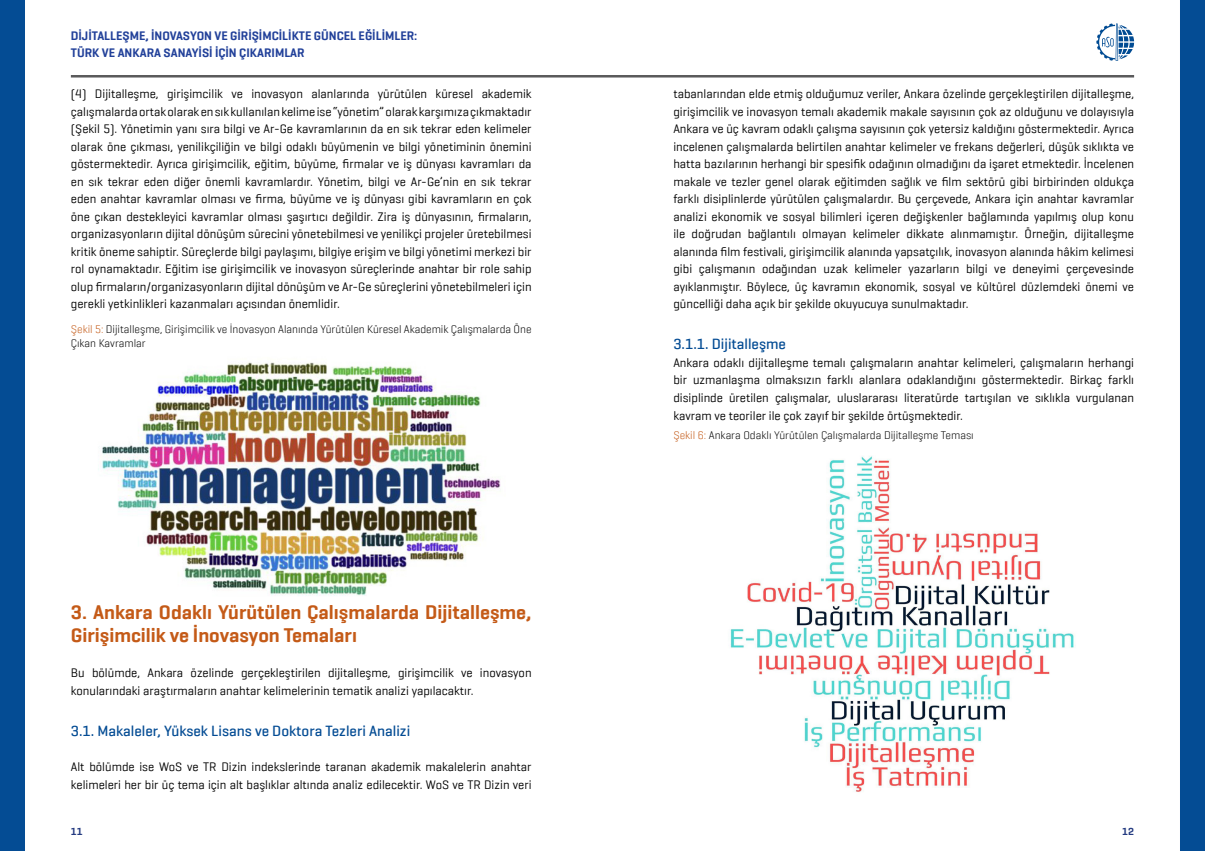
<style>
.page{position:relative;width:1205px;height:851px;background:#fff}
.page>*{position:absolute;margin:0;border:0;box-sizing:border-box;transform-origin:0 0}
.t1{font:600 20px/23.8px "Geogrotesque";color:#c45a17}
.t2{font:500 15px "Geogrotesque";color:#044c94}
.t3{font:12.5px/17.5px "Geogrotesque";color:#000;text-align:justify}
.t4{font:600 12.5px/17.5px "Geogrotesque";color:#214099}
.t5{font:300 11.25px/13.5px "Geogrotesque";color:#000}
.t6{font:600 10.5px "Geogrotesque";color:#233a80}
.s1{color:#c45a17}
</style>
<div class="page">
<div style="left:0;top:0;width:25px;height:850px;background:#044c94"></div>
<div style="left:1180px;top:0;width:25px;height:850px;background:#044c94"></div>
<svg style="left:1096px;top:23px;width:38px;height:38px"></svg>
<hr style="left:71px;top:75px;width:1063px;height:2px;background:#5a5a5b">
<img style="left:98px;top:362px;width:403px;height:234px">
<img style="left:730px;top:456px;width:346px;height:336px">
<p class="t4" style="left:71px;top:27px;width:348px">DIJITALLEŞME, İNOVASYON VE GIRIŞIMCILIKTE GÜNCEL EĞILIMLER:<br>TÜRK VE ANKARA SANAYISI IÇIN ÇIKARIMLAR</p>
<p class="t3" style="left:71px;top:85px;width:462px">(4) Dijitalleşme, girişimcilik ve inovasyon alanlarında yürütülen küresel akademik çalışmalarda ortak olarak en sık kullanılan kelime ise “yönetim” olarak karşımıza çıkmaktadır (Şekil 5). Yönetimin yanı sıra bilgi ve Ar-Ge kavramlarının da en sık tekrar eden kelimeler olarak öne çıkması, yenilikçiliğin ve bilgi odaklı büyümenin ve bilgi yönetiminin önemini göstermektedir. Ayrıca girişimcilik, eğitim, büyüme, firmalar ve iş dünyası kavramları da en sık tekrar eden diğer önemli kavramlardır. Yönetim, bilgi ve Ar-Ge’nin en sık tekrar eden anahtar kavramlar olması ve firma, büyüme ve iş dünyası gibi kavramların en çok öne çıkan destekleyici kavramlar olması şaşırtıcı değildir. Zira iş dünyasının, firmaların, organizasyonların dijital dönüşüm sürecini yönetebilmesi ve yenilikçi projeler üretebilmesi kritik öneme sahiptir. Süreçlerde bilgi paylaşımı, bilgiye erişim ve bilgi yönetimi merkezi bir rol oynamaktadır. Eğitim ise girişimcilik ve inovasyon süreçlerinde anahtar bir role sahip olup firmaların/organizasyonların dijital dönüşüm ve Ar-Ge süreçlerini yönetebilmeleri için gerekli yetkinlikleri kazanmaları açısından önemlidir.</p>
<p class="t5" style="left:71px;top:322px;width:462px"><span class="s1">Şekil 5:</span> Dijitalleşme, Girişimcilik ve İnovasyon Alanında Yürütülen Küresel Akademik Çalışmalarda Öne<br>Çıkan Kavramlar</p>
<h1 class="t1" style="left:71px;top:599px;width:462px">3. Ankara Odaklı Yürütülen Çalışmalarda Dijitalleşme,<br>Girişimcilik ve İnovasyon Temaları</h1>
<p class="t3" style="left:71px;top:664px;width:462px">Bu bölümde, Ankara özelinde gerçekleştirilen dijitalleşme, girişimcilik ve inovasyon konularındaki araştırmaların anahtar kelimelerinin tematik analizi yapılacaktır.</p>
<p class="t2" style="left:71px;top:721px;width:341px">3.1. Makaleler, Yüksek Lisans ve Doktora Tezleri Analizi</p>
<p class="t3" style="left:71px;top:757px;width:462px">Alt bölümde ise WoS ve TR Dizin indekslerinde taranan akademik makalelerin anahtar kelimeleri her bir üç tema için alt başlıklar altında analiz edilecektir. WoS ve TR Dizin veri</p>
<p class="t3" style="left:673px;top:85px;width:462px">tabanlarından elde etmiş olduğumuz veriler, Ankara özelinde gerçekleştirilen dijitalleşme, girişimcilik ve inovasyon temalı akademik makale sayısının çok az olduğunu ve dolayısıyla Ankara ve üç kavram odaklı çalışma sayısının çok yetersiz kaldığını göstermektedir. Ayrıca incelenen çalışmalarda belirtilen anahtar kelimeler ve frekans değerleri, düşük sıklıkta ve hatta bazılarının herhangi bir spesifik odağının olmadığını da işaret etmektedir. İncelenen makale ve tezler genel olarak eğitimden sağlık ve film sektörü gibi birbirinden oldukça farklı disiplinlerde yürütülen çalışmalardır. Bu çerçevede, Ankara için anahtar kavramlar analizi ekonomik ve sosyal bilimleri içeren değişkenler bağlamında yapılmış olup konu ile doğrudan bağlantılı olmayan kelimeler dikkate alınmamıştır. Örneğin, dijitalleşme alanında film festivali, girişimcilik alanında yapsatçılık, inovasyon alanında hâkim kelimesi gibi çalışmanın odağından uzak kelimeler yazarların bilgi ve deneyimi çerçevesinde ayıklanmıştır. Böylece, üç kavramın ekonomik, sosyal ve kültürel düzlemdeki önemi ve güncelliği daha açık bir şekilde okuyucuya sunulmaktadır.</p>
<p class="t2" style="left:673px;top:335px;width:114px">3.1.1. Dijitalleşme</p>
<p class="t3" style="left:673px;top:353px;width:462px">Ankara odaklı dijitalleşme temalı çalışmaların anahtar kelimeleri, çalışmaların herhangi bir uzmanlaşma olmaksızın farklı alanlara odaklandığını göstermektedir. Birkaç farklı disiplinde üretilen çalışmalar, uluslararası literatürde tartışılan ve sıklıkla vurgulanan kavram ve teoriler ile çok zayıf bir şekilde örtüşmektedir.</p>
<p class="t5" style="left:673px;top:428px;width:302px"><span class="s1">Şekil 6:</span> Ankara Odaklı Yürütülen Çalışmalarda Dijitalleşme Teması</p>
<p class="t6" style="left:71px;top:824px;width:13px">11</p>
<p class="t6" style="left:1122px;top:824px;width:13px">12</p>
</div>
